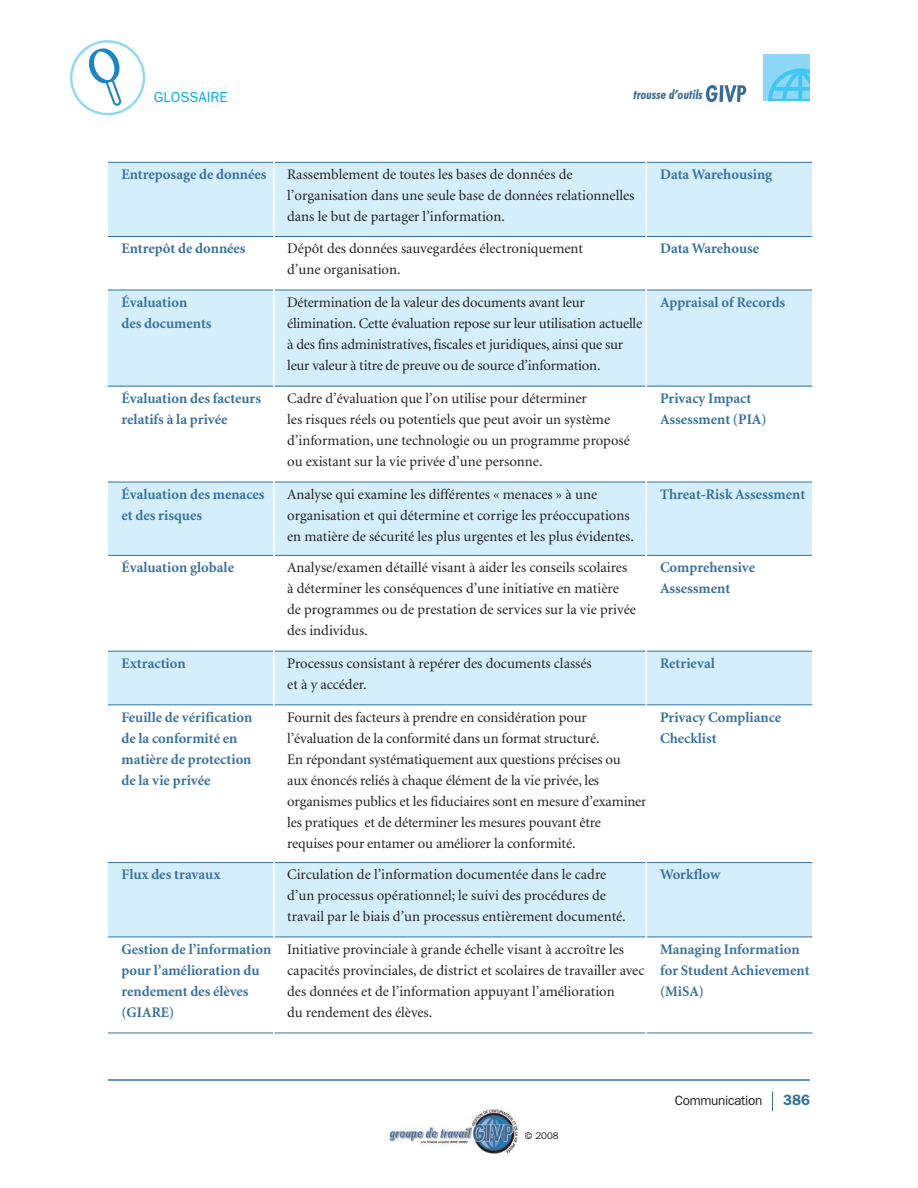
<style>
.page{position:relative;width:918px;height:1188px;background:#fff}
.page>*{position:absolute;margin:0;border:0;box-sizing:border-box;transform-origin:0 0}
.t1{font:600 15px "Franklin Gothic";color:#37709e}
.t2{font:14.7px/21px "Minion";letter-spacing:-.005em;color:#231f20}
.t3{font:700 14.7px/21px "Minion";color:#37709e}
.t4{font:14.7px "Franklin Gothic";color:#00aeef}
.t5{font:13.5px "Franklin Gothic";letter-spacing:-.025em;color:#231f20}
.t6{font:italic 700 condensed 12.9px "Futura BT";color:#396a95}
.t7{font:9.75px "Franklin Gothic";color:#231f20}
</style>
<div class="page">
<div style="left:763px;top:54px;width:47px;height:47px;background:#8dd7f7"></div>
<svg style="left:768px;top:69px;width:42px;height:32px"></svg>
<svg style="left:706px;top:85px;width:40px;height:17px"></svg>
<hr style="left:108px;top:1079px;width:702px;height:2px;background:#37709e">
<svg style="left:772px;top:1091px;width:1px;height:20px"></svg>
<svg style="left:70px;top:40px;width:76px;height:76px"></svg>
<img style="left:389px;top:1108px;width:130px;height:48px">
<div style="left:108px;top:162px;width:166px;height:75px;background:#d4effb"></div>
<div style="left:274px;top:162px;width:373px;height:75px;background:#d4effb"></div>
<div style="left:647px;top:162px;width:165px;height:75px;background:#d4effb"></div>
<div style="left:108px;top:290px;width:166px;height:96px;background:#d4effb"></div>
<div style="left:274px;top:290px;width:373px;height:96px;background:#d4effb"></div>
<div style="left:647px;top:290px;width:165px;height:96px;background:#d4effb"></div>
<div style="left:108px;top:482px;width:166px;height:73px;background:#d4effb"></div>
<div style="left:274px;top:482px;width:373px;height:73px;background:#d4effb"></div>
<div style="left:647px;top:482px;width:165px;height:73px;background:#d4effb"></div>
<div style="left:108px;top:651px;width:166px;height:54px;background:#d4effb"></div>
<div style="left:274px;top:651px;width:373px;height:54px;background:#d4effb"></div>
<div style="left:647px;top:651px;width:165px;height:54px;background:#d4effb"></div>
<div style="left:108px;top:863px;width:166px;height:74px;background:#d4effb"></div>
<div style="left:274px;top:863px;width:373px;height:74px;background:#d4effb"></div>
<div style="left:647px;top:863px;width:165px;height:74px;background:#d4effb"></div>
<hr style="left:108px;top:162px;width:704px;height:1px;background:#37709e">
<hr style="left:108px;top:236px;width:704px;height:1px;background:#37709e">
<hr style="left:108px;top:290px;width:704px;height:1px;background:#37709e">
<hr style="left:108px;top:386px;width:704px;height:1px;background:#37709e">
<hr style="left:108px;top:482px;width:704px;height:1px;background:#37709e">
<hr style="left:108px;top:555px;width:704px;height:1px;background:#37709e">
<hr style="left:108px;top:651px;width:704px;height:1px;background:#37709e">
<hr style="left:108px;top:704px;width:704px;height:1px;background:#37709e">
<hr style="left:108px;top:862px;width:704px;height:1px;background:#37709e">
<hr style="left:108px;top:937px;width:704px;height:1px;background:#37709e">
<hr style="left:108px;top:1033px;width:704px;height:1px;background:#37709e">
<hr style="left:273px;top:157px;width:2px;height:883px;background:#fff">
<hr style="left:646px;top:157px;width:1px;height:884px;background:#fff">
<p class="t4" style="left:154px;top:88px;width:75px">GLOSSAIRE</p>
<p class="t6" style="left:634px;top:86px;width:71px">trousse d’outils</p>
<p class="t3" style="left:122px;top:165px;width:147px">Entreposage de données</p>
<p class="t2" style="left:287px;top:165px;width:349px">Rassemblement de toutes les bases de données de l’organisation dans une seule base de données relationnelles dans le but de partager l’information.</p>
<p class="t3" style="left:660px;top:165px;width:114px">Data Warehousing</p>
<p class="t3" style="left:122px;top:239px;width:126px">Entrepôt de données</p>
<p class="t2" style="left:287px;top:239px;width:297px">Dépôt des données sauvegardées électroniquement d’une organisation.</p>
<p class="t3" style="left:660px;top:239px;width:101px">Data Warehouse</p>
<p class="t3" style="left:122px;top:293px;width:92px">Évaluation<br>des documents</p>
<p class="t2" style="left:287px;top:293px;width:357px">Détermination de la valeur des documents avant leur élimination. Cette évaluation repose sur leur utilisation actuelle à des fins administratives, fiscales et juridiques, ainsi que sur leur valeur à titre de preuve ou de source d’information.</p>
<p class="t3" style="left:660px;top:293px;width:127px">Appraisal of Records</p>
<p class="t3" style="left:121px;top:389px;width:141px">Évaluation des facteurs relatifs à la privée</p>
<p class="t2" style="left:287px;top:389px;width:344px">Cadre d’évaluation que l’on utilise pour déterminer<br>les risques réels ou potentiels que peut avoir un système d’information, une technologie ou un programme proposé ou existant sur la vie privée d’une personne.</p>
<p class="t3" style="left:660px;top:389px;width:108px">Privacy Impact<br>Assessment (PIA)</p>
<p class="t3" style="left:121px;top:485px;width:144px">Évaluation des menaces et des risques</p>
<p class="t2" style="left:287px;top:485px;width:348px">Analyse qui examine les différentes « menaces » à une organisation et qui détermine et corrige les préoccupations en matière de sécurité les plus urgentes et les plus évidentes.</p>
<p class="t3" style="left:660px;top:485px;width:147px">Threat-Risk Assessment</p>
<p class="t3" style="left:122px;top:558px;width:114px">Évaluation globale</p>
<p class="t2" style="left:287px;top:558px;width:350px">Analyse/examen détaillé visant à aider les conseils scolaires à déterminer les conséquences d’une initiative en matière de programmes ou de prestation de services sur la vie privée des individus.</p>
<p class="t3" style="left:660px;top:558px;width:96px">Comprehensive<br>Assessment</p>
<p class="t3" style="left:122px;top:654px;width:66px">Extraction</p>
<p class="t2" style="left:287px;top:654px;width:306px">Processus consistant à repérer des documents classés et à y accéder.</p>
<p class="t3" style="left:660px;top:654px;width:56px">Retrieval</p>
<p class="t3" style="left:122px;top:708px;width:132px">Feuille de vérification de la conformité en matière de protection de la vie privée</p>
<p class="t2" style="left:287px;top:708px;width:361px">Fournit des facteurs à prendre en considération pour l’évaluation de la conformité dans un format structuré.<br>En répondant systématiquement aux questions précises ou<br>aux énoncés reliés à chaque élément de la vie privée, les organismes publics et les fiduciaires sont en mesure d’examiner les pratiques et de déterminer les mesures pouvant être requises pour entamer ou améliorer la conformité.</p>
<p class="t3" style="left:660px;top:708px;width:123px">Privacy Compliance<br>Checklist</p>
<p class="t3" style="left:122px;top:865px;width:101px">Flux des travaux</p>
<p class="t2" style="left:287px;top:865px;width:340px">Circulation de l’information documentée dans le cadre d’un processus opérationnel; le suivi des procédures de travail par le biais d’un processus entièrement documenté.</p>
<p class="t3" style="left:660px;top:865px;width:62px">Workflow</p>
<p class="t3" style="left:121px;top:940px;width:151px">Gestion de l’information pour l’amélioration du rendement des élèves (GIARE)</p>
<p class="t2" style="left:287px;top:940px;width:359px">Initiative provinciale à grande échelle visant à accroître les capacités provinciales, de district et scolaires de travailler avec des données et de l’information appuyant l’amélioration<br>du rendement des élèves.</p>
<p class="t3" style="left:660px;top:940px;width:151px">Managing Information for Student Achievement (MiSA)</p>
<p class="t7" style="left:525px;top:1130px;width:36px">© 2008</p>
<p class="t5" style="left:675px;top:1093px;width:89px">Communication</p>
<p class="t1" style="left:783px;top:1091px;width:28px">386</p>
</div>
